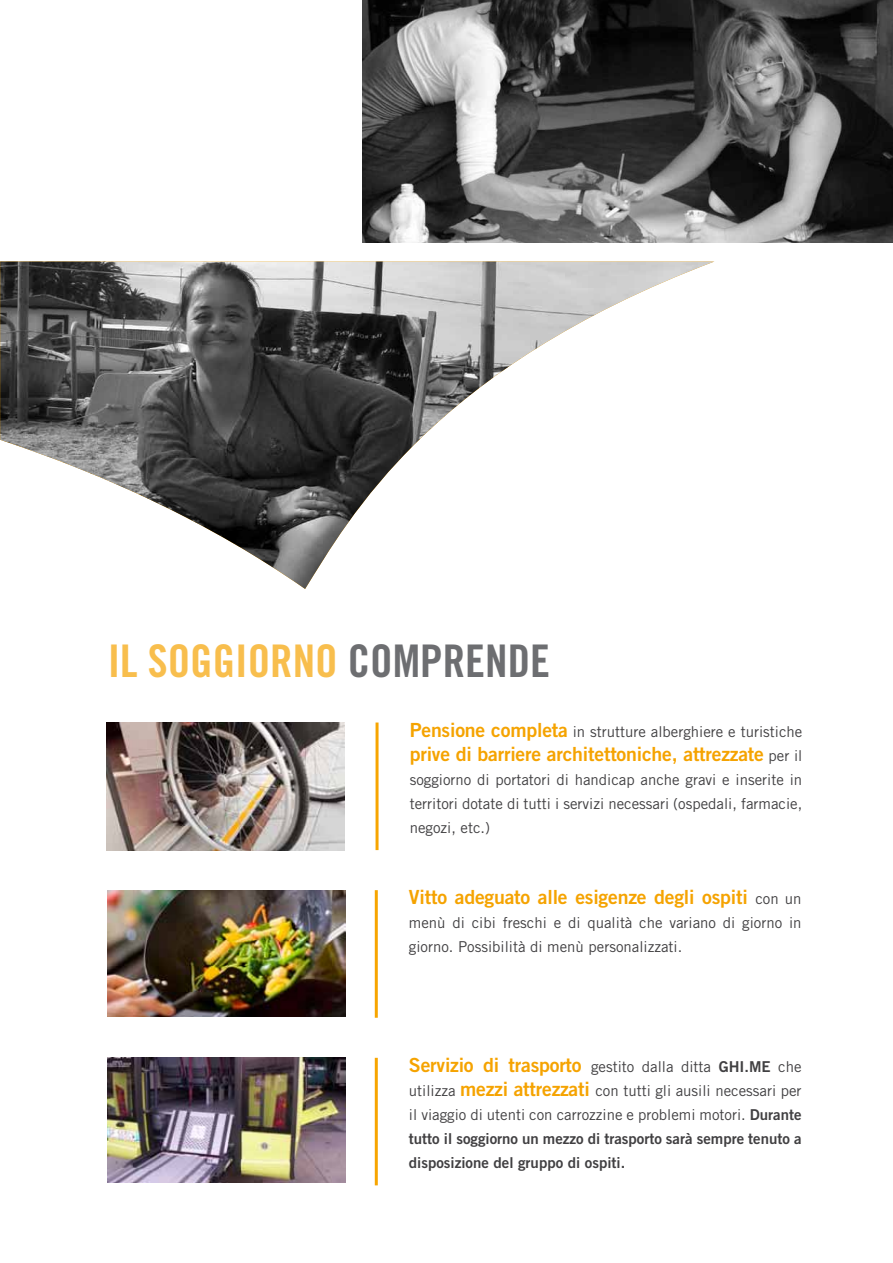
<style>
.page{position:relative;width:893px;height:1263px;background:#fff}
.page>*{position:absolute;margin:0;border:0;box-sizing:border-box;transform-origin:0 0}
.t1{font:45px "Trade Gothic LT Std Bd Cn 20";color:#f8be4d}
.t2{font:19.5px "Trade Gothic LT Std Bd 2";letter-spacing:-.01em;color:#f5a301}
.t3{font:15px/24px "Trade Gothic LT Std";color:#414042;text-align:justify}
.t4{font:15px/24px "Trade Gothic LT Std Bd 2";color:#414042}
.s1{color:#6d6e71}
.s2{font-family:"Trade Gothic LT Std Bd 2";font-size:19.5px;color:#f5a301}
.s3{font-family:"Trade Gothic LT Std";font-size:15px;color:#414042}
.s4{font-family:"Trade Gothic LT Std Bd 2"}
</style>
<div class="page">
<img style="left:0;top:261px;width:714px;height:328px">
<hr style="left:376px;top:722px;width:3px;height:128px;background:#f7a501">
<img style="left:106px;top:722px;width:238px;height:128px">
<hr style="left:375px;top:890px;width:3px;height:128px;background:#f7a501">
<img style="left:107px;top:890px;width:238px;height:127px">
<hr style="left:375px;top:1058px;width:3px;height:127px;background:#f7a501">
<img style="left:107px;top:1058px;width:238px;height:124px">
<img style="left:362px;top:0;width:531px;height:242px">
<h1 class="t1" style="left:108px;top:633px;width:444px">IL SOGGIORNO <span class="s1">COMPRENDE</span></h1>
<p class="t3" style="left:410px;top:719px;width:394px"><span class="s2">Pensione completa</span> in strutture alberghiere e turistiche</p>
<h2 class="t2" style="left:410px;top:741px;width:394px">prive di barriere architettoniche, attrezzate <span class="s3">per il</span></h2>
<p class="t3" style="left:410px;top:767px;width:394px">soggiorno di portatori di handicap anche gravi e inserite in territori dotate di tutti i servizi necessari (ospedali, farmacie, negozi, etc.)</p>
<h2 class="t2" style="left:409px;top:885px;width:394px">Vitto adeguato alle esigenze degli ospiti <span class="s3">con un</span></h2>
<p class="t3" style="left:409px;top:911px;width:394px">menù di cibi freschi e di qualità che variano di giorno in giorno. Possibilità di menù personalizzati.</p>
<p class="t3" style="left:409px;top:1054px;width:394px"><span class="s2">Servizio di trasporto</span> gestito dalla ditta <span class="s4">GHI.ME</span> che utilizza <span class="s2">mezzi attrezzati</span> con tutti gli ausili necessari per il viaggio di utenti con carrozzine e problemi motori. <span class="s4">Durante</span></p>
<p class="t4" style="left:409px;top:1126px;width:394px">tutto il soggiorno un mezzo di trasporto sarà sempre tenuto a disposizione del gruppo di ospiti.</p>
</div>
